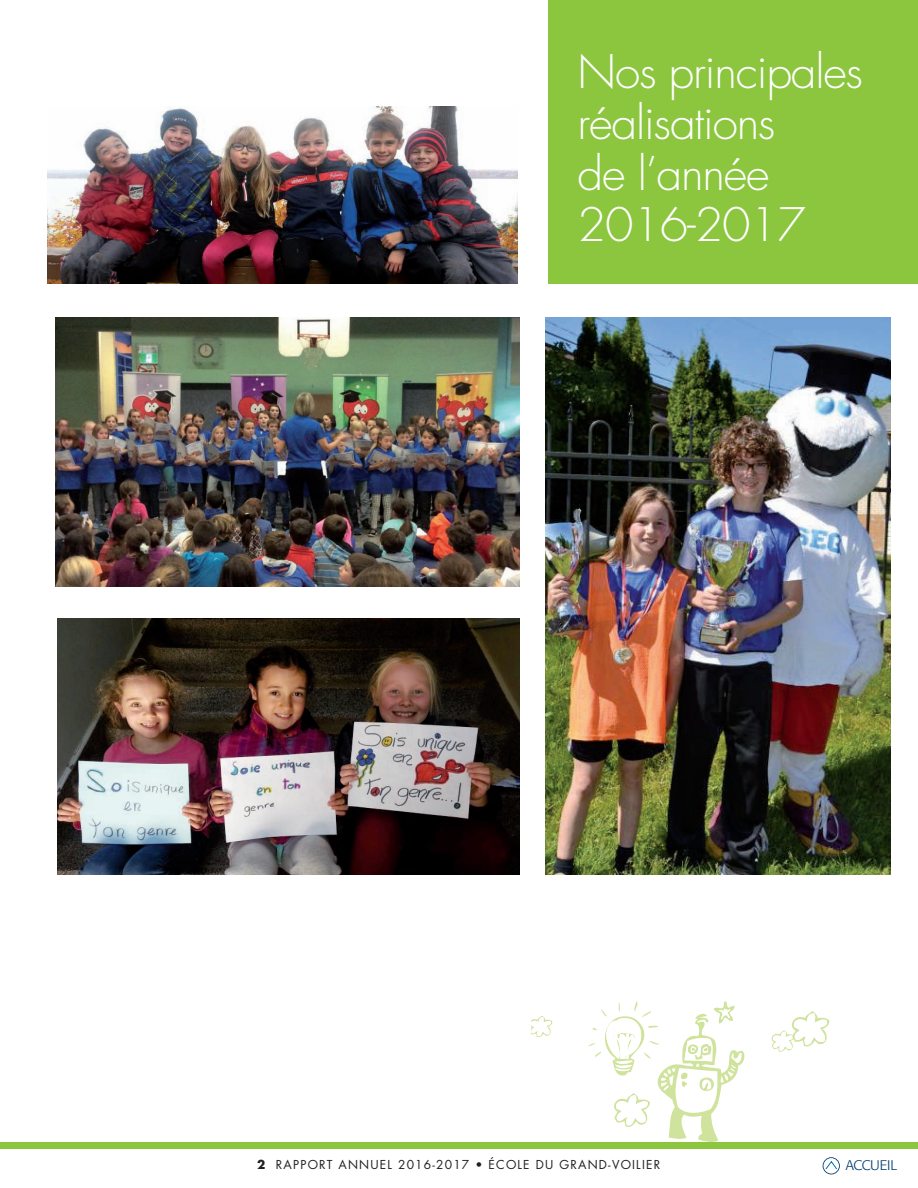
<style>
.page{position:relative;width:918px;height:1188px;background:#fff}
.page>*{position:absolute;margin:0;border:0;box-sizing:border-box;transform-origin:0 0}
.t1{font:300 45px/51px "Futura";letter-spacing:-.025em;color:#fff}
.t2{font:300 13.8px "Formata";letter-spacing:-.02em;color:#003a6d;scale:1.06 1}
.t3{font:12px "Futura";letter-spacing:.1em;color:#231f20}
.s1{font-weight:700}
</style>
<div class="page">
<div style="left:0;top:1142px;width:918px;height:7px;background:#8bc63e"></div>
<div style="left:548px;top:0;width:370px;height:284px;background:#8bc63e"></div>
<img style="left:55px;top:317px;width:465px;height:269px">
<img style="left:47px;top:107px;width:470px;height:177px">
<svg style="left:532px;top:1016px;width:20px;height:21px"></svg>
<svg style="left:771px;top:1011px;width:58px;height:41px"></svg>
<svg style="left:588px;top:1001px;width:157px;height:141px"></svg>
<img style="left:58px;top:619px;width:462px;height:256px">
<img style="left:545px;top:317px;width:346px;height:558px">
<div style="left:823px;top:1157px;width:17px;height:17px;border:2px solid #003a6d;border-radius:50%"></div>
<svg style="left:825px;top:1160px;width:13px;height:10px"></svg>
<h1 class="t1" style="left:578px;top:50px;width:287px">Nos principales réalisations<br>de l’année<br>2016-2017</h1>
<p class="t3" style="left:257px;top:1159px;width:405px"><span class="s1">2</span> RAPPORT ANNUEL 2016-2017 • ÉCOLE DU GRAND-VOILIER</p>
<p class="t2" style="left:846px;top:1159px;width:50px">ACCUEIL</p>
</div>
